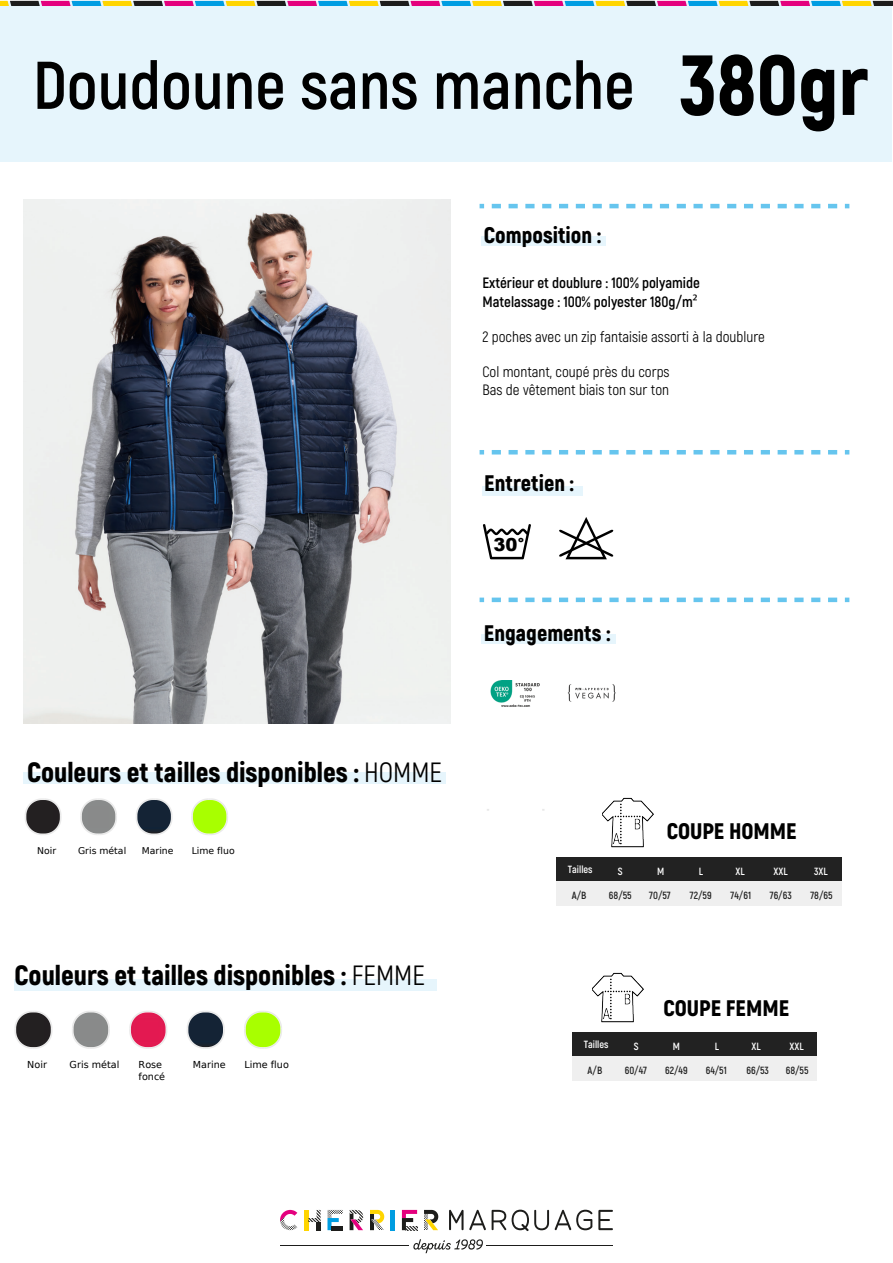
<style>
.page{position:relative;width:893px;height:1263px;background:#fff}
.page>*{position:absolute;margin:0;border:0;box-sizing:border-box;transform-origin:0 0}
.t1{font:900 85.05px "Akrobat";color:#000}
.t2{font:700 67.35px "Akrobat";color:#000}
.t3{font:900 27.9px "Akrobat";color:#000}
.t4{font:900 22.5px "Akrobat";color:#000}
.t5{font:900 18px "Arial";color:#000}
.t6{font:15px/18px "Akrobat";color:#000}
.t7{font:700 15px/19.6px "Akrobat";color:#000}
.t8{font:700 10.35px "Akrobat";color:#222}
.t9{font:700 10.35px "Akrobat";color:#fff}
.t10{font:9.6px/12.1px "DejaVu Sans";color:#000}
.t11{font:9.3px "DejaVu Sans";color:#000}
.s1{font-family:"Myriad Pro";font-weight:400}
.s2{font-weight:400}
</style>
<div class="page">
<div style="left:0;top:1px;width:892px;height:161px;background:#e6f5fc"></div>
<svg style="left:0;top:1px;width:893px;height:5px"></svg>
<svg style="left:280px;top:1210px;width:17px;height:20px"></svg>
<svg style="left:327px;top:1210px;width:16px;height:20px"></svg>
<svg style="left:402px;top:1210px;width:15px;height:20px"></svg>
<hr style="left:391px;top:1210px;width:4px;height:20px;background:#009de1">
<hr style="left:304px;top:1210px;width:4px;height:20px;background:#ffd500">
<svg style="left:308px;top:1210px;width:13px;height:20px"></svg>
<svg style="left:350px;top:1210px;width:13px;height:20px"></svg>
<svg style="left:370px;top:1210px;width:14px;height:20px"></svg>
<svg style="left:424px;top:1210px;width:14px;height:20px"></svg>
<svg style="left:449px;top:1210px;width:37px;height:20px"></svg>
<svg style="left:492px;top:1210px;width:14px;height:20px"></svg>
<svg style="left:512px;top:1209px;width:37px;height:22px"></svg>
<svg style="left:555px;top:1210px;width:37px;height:20px"></svg>
<svg style="left:598px;top:1210px;width:15px;height:20px"></svg>
<svg style="left:413px;top:1239px;width:70px;height:14px"></svg>
<hr style="left:280px;top:1245px;width:129px;height:1px;background:#1d1d1b">
<hr style="left:487px;top:1245px;width:126px;height:1px;background:#1d1d1b">
<div style="left:481px;top:236px;width:124px;height:9px;background:#e6f5fc"></div>
<div style="left:482px;top:486px;width:101px;height:10px;background:#e6f5fc"></div>
<svg style="left:480px;top:450px;width:4px;height:4px"></svg>
<svg style="left:492px;top:450px;width:357px;height:4px"></svg>
<svg style="left:480px;top:204px;width:4px;height:4px"></svg>
<svg style="left:492px;top:204px;width:357px;height:4px"></svg>
<svg style="left:480px;top:598px;width:4px;height:4px"></svg>
<svg style="left:492px;top:598px;width:357px;height:4px"></svg>
<svg style="left:483px;top:524px;width:48px;height:35px"></svg>
<svg style="left:559px;top:517px;width:54px;height:42px"></svg>
<div style="left:481px;top:634px;width:134px;height:10px;background:#e6f5fc"></div>
<div style="left:23px;top:773px;width:423px;height:11px;background:#e6f5fc"></div>
<img style="left:490px;top:681px;width:50px;height:25px">
<img style="left:567px;top:684px;width:49px;height:18px">
<img style="left:24px;top:200px;width:427px;height:524px">
<img style="left:602px;top:797px;width:51px;height:51px">
<div style="left:556px;top:857px;width:44px;height:25px;background:#222"></div>
<div style="left:599px;top:857px;width:40px;height:25px;background:#222"></div>
<div style="left:639px;top:857px;width:41px;height:25px;background:#222"></div>
<div style="left:680px;top:857px;width:40px;height:25px;background:#222"></div>
<div style="left:720px;top:857px;width:40px;height:25px;background:#222"></div>
<div style="left:760px;top:857px;width:41px;height:25px;background:#222"></div>
<div style="left:801px;top:857px;width:40px;height:25px;background:#222"></div>
<div style="left:556px;top:882px;width:44px;height:24px;background:#efefef"></div>
<div style="left:599px;top:882px;width:40px;height:24px;background:#efefef"></div>
<div style="left:639px;top:882px;width:41px;height:24px;background:#efefef"></div>
<div style="left:680px;top:882px;width:40px;height:24px;background:#efefef"></div>
<div style="left:720px;top:882px;width:40px;height:24px;background:#efefef"></div>
<div style="left:760px;top:882px;width:41px;height:24px;background:#efefef"></div>
<div style="left:801px;top:882px;width:40px;height:24px;background:#efefef"></div>
<div style="left:15px;top:979px;width:422px;height:11px;background:#e6f5fc"></div>
<img style="left:592px;top:972px;width:51px;height:51px">
<div style="left:572px;top:1032px;width:43px;height:25px;background:#222"></div>
<div style="left:615px;top:1032px;width:40px;height:25px;background:#222"></div>
<div style="left:655px;top:1032px;width:41px;height:25px;background:#222"></div>
<div style="left:696px;top:1032px;width:40px;height:25px;background:#222"></div>
<div style="left:736px;top:1032px;width:40px;height:25px;background:#222"></div>
<div style="left:776px;top:1032px;width:41px;height:25px;background:#222"></div>
<div style="left:572px;top:1057px;width:43px;height:24px;background:#efefef"></div>
<div style="left:615px;top:1057px;width:40px;height:24px;background:#efefef"></div>
<div style="left:655px;top:1057px;width:41px;height:24px;background:#efefef"></div>
<div style="left:696px;top:1057px;width:40px;height:24px;background:#efefef"></div>
<div style="left:736px;top:1057px;width:40px;height:24px;background:#efefef"></div>
<div style="left:776px;top:1057px;width:41px;height:24px;background:#efefef"></div>
<svg style="left:25px;top:798px;width:37px;height:37px"></svg>
<img style="left:26px;top:800px;width:34px;height:33px">
<svg style="left:80px;top:798px;width:37px;height:37px"></svg>
<img style="left:82px;top:800px;width:33px;height:33px">
<svg style="left:136px;top:798px;width:37px;height:37px"></svg>
<img style="left:137px;top:800px;width:34px;height:33px">
<svg style="left:191px;top:798px;width:37px;height:37px"></svg>
<img style="left:193px;top:800px;width:33px;height:33px">
<svg style="left:14px;top:1011px;width:39px;height:38px"></svg>
<img style="left:16px;top:1012px;width:35px;height:35px">
<svg style="left:72px;top:1011px;width:38px;height:38px"></svg>
<img style="left:74px;top:1012px;width:34px;height:35px">
<svg style="left:129px;top:1011px;width:38px;height:38px"></svg>
<img style="left:131px;top:1012px;width:35px;height:35px">
<svg style="left:187px;top:1011px;width:38px;height:38px"></svg>
<img style="left:188px;top:1012px;width:35px;height:35px">
<svg style="left:244px;top:1011px;width:38px;height:38px"></svg>
<img style="left:246px;top:1012px;width:34px;height:35px">
<h2 class="t2" style="left:33px;top:43px;width:603px">Doudoune sans manche</h2>
<h3 class="t4" style="left:484px;top:221px;width:119px">Composition :</h3>
<h1 class="t1" style="left:680px;top:30px;width:190px">380gr</h1>
<p class="t7" style="left:482px;top:272px;width:219px">Extérieur et doublure : 100% polyamide<br>Matelassage : 100% polyester 180g/m<span class="s1">²</span></p>
<p class="t6" style="left:482px;top:328px;width:284px">2 poches avec un zip fantaisie assorti à la doublure</p>
<p class="t6" style="left:482px;top:363px;width:189px">Col montant, coupé près du corps<br>Bas de vêtement biais ton sur ton</p>
<h3 class="t4" style="left:484px;top:468px;width:91px">Entretien :</h3>
<p class="t5" style="left:493px;top:531px;width:33px">30°</p>
<h3 class="t4" style="left:484px;top:619px;width:128px">Engagements :</h3>
<h3 class="t3" style="left:27px;top:754px;width:417px">Couleurs et tailles disponibles : <span class="s2">HOMME</span></h3>
<p class="t11" style="left:37px;top:842px;width:21px">Noir</p>
<p class="t11" style="left:78px;top:842px;width:50px">Gris métal</p>
<p class="t11" style="left:142px;top:842px;width:33px">Marine</p>
<p class="t11" style="left:192px;top:842px;width:44px">Lime fluo</p>
<h3 class="t3" style="left:15px;top:957px;width:412px">Couleurs et tailles disponibles : <span class="s2">FEMME</span></h3>
<p class="t10" style="left:27px;top:1058px;width:21px">Noir</p>
<p class="t10" style="left:70px;top:1058px;width:51px">Gris métal</p>
<p class="t10" style="left:139px;top:1058px;width:28px">Rose foncé</p>
<p class="t10" style="left:193px;top:1058px;width:34px">Marine</p>
<p class="t10" style="left:245px;top:1058px;width:46px">Lime fluo</p>
<h3 class="t4" style="left:667px;top:816px;width:132px">COUPE HOMME</h3>
<p class="t9" style="left:568px;top:862px;width:26px">Tailles</p>
<p class="t9" style="left:616px;top:865px;width:11px">X SS</p>
<p class="t9" style="left:657px;top:865px;width:9px">M</p>
<p class="t9" style="left:699px;top:865px;width:6px">L</p>
<p class="t9" style="left:735px;top:865px;width:11px">XL</p>
<p class="t9" style="left:774px;top:865px;width:16px">XXL</p>
<p class="t9" style="left:814px;top:865px;width:15px">3XL</p>
<p class="t8" style="left:572px;top:889px;width:16px">A/B</p>
<p class="t8" style="left:609px;top:889px;width:24px">68/55</p>
<p class="t8" style="left:649px;top:889px;width:23px">70/57</p>
<p class="t8" style="left:690px;top:889px;width:23px">72/59</p>
<p class="t8" style="left:731px;top:889px;width:22px">74/61</p>
<p class="t8" style="left:770px;top:889px;width:23px">76/63</p>
<p class="t8" style="left:810px;top:889px;width:24px">78/65</p>
<h3 class="t4" style="left:663px;top:993px;width:127px">COUPE FEMME</h3>
<p class="t9" style="left:584px;top:1037px;width:26px">Tailles</p>
<p class="t9" style="left:631px;top:1040px;width:11px">X SS</p>
<p class="t9" style="left:673px;top:1040px;width:9px">M</p>
<p class="t9" style="left:715px;top:1040px;width:6px">L</p>
<p class="t9" style="left:751px;top:1040px;width:11px">XL</p>
<p class="t9" style="left:789px;top:1040px;width:16px">XXL</p>
<p class="t8" style="left:588px;top:1064px;width:16px">A/B</p>
<p class="t8" style="left:625px;top:1064px;width:24px">60/47</p>
<p class="t8" style="left:665px;top:1064px;width:24px">62/49</p>
<p class="t8" style="left:706px;top:1064px;width:23px">64/51</p>
<p class="t8" style="left:746px;top:1064px;width:24px">66/53</p>
<p class="t8" style="left:786px;top:1064px;width:24px">68/55</p>
</div>
